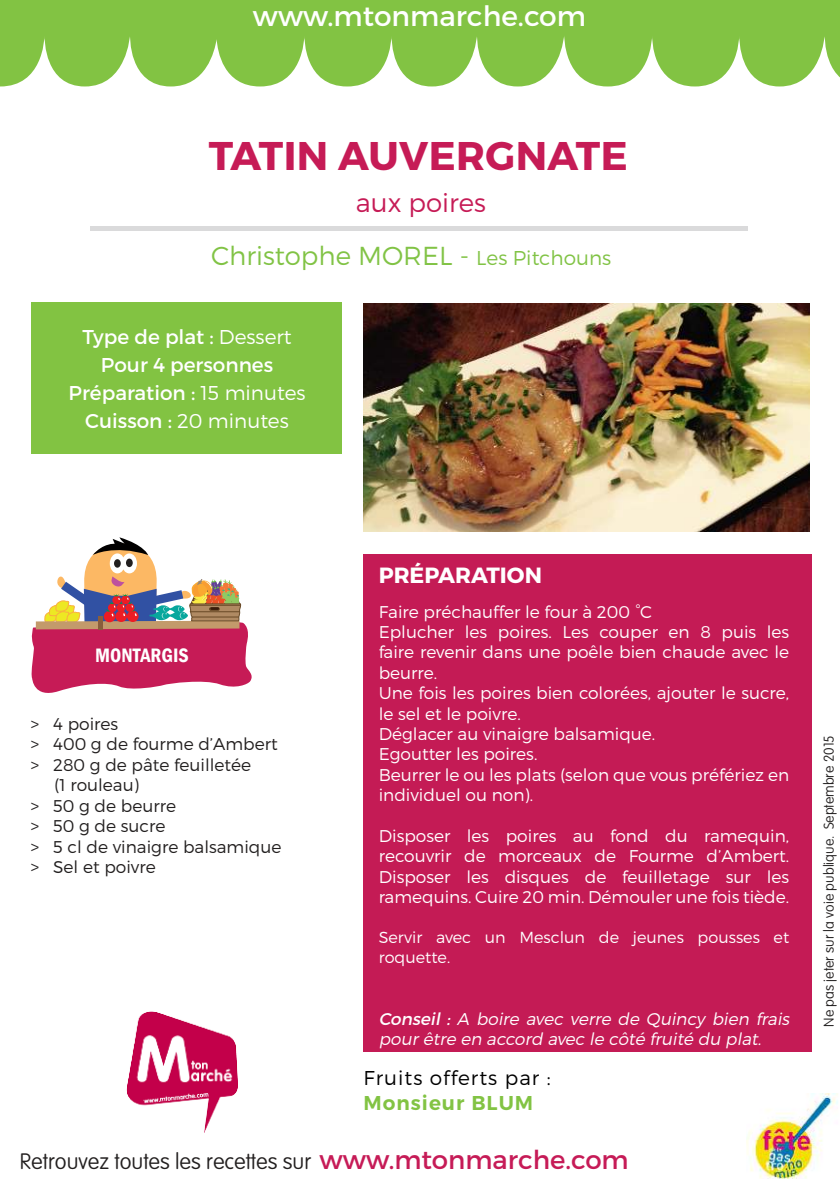
<style>
.page{position:relative;width:840px;height:1191px;background:#fff}
.page>*{position:absolute;margin:0;border:0;box-sizing:border-box;transform-origin:0 0}
.t1{font:700 40px "Montserrat";letter-spacing:.01em;color:#c61b56}
.t2{font:28px "Montserrat";color:#fff}
.t3{font:300 26px/53.2px "Montserrat";color:#81c345}
.t4{font:26px "Montserrat";color:#c61b57}
.t5{font:100 22px "VAG Rounded Std";color:#221f1f}
.t6{font:700 22px "Montserrat";color:#fff}
.t7{font:20px/28px "Montserrat";color:#fff;text-align:center}
.t8{font:300 20px "Montserrat";letter-spacing:.05em;color:#000}
.t9{font:600 20px "Montserrat";letter-spacing:.05em;color:#82c343}
.t10{font:600 condensed 20px "Franklin Gothic";color:#fff}
.t11{font:300 17px/20.4px "Montserrat";color:#fff}
.t12{font:300 17px "Montserrat";color:#221f1f}
.t13{font:italic 300 17px/20.4px "Montserrat";color:#fff}
.t14{font:300 16px/20.4px "Montserrat";color:#fff}
.t15{font:100 14px "VAG Rounded Std";color:#221f1f}
.s1{color:#c61b56}
.s2{font-size:20px}
.s3{font-weight:300}
.s4{font-weight:400}
</style>
<div class="page">
<div style="left:363px;top:554px;width:448px;height:497px;background:#c41b55"></div>
<div style="left:31px;top:302px;width:310px;height:152px;background:#82c342"></div>
<svg style="left:31px;top:537px;width:221px;height:156px"></svg>
<img style="left:363px;top:304px;width:446px;height:228px">
<svg style="left:0;top:0;width:839px;height:86px;background:#90ca59"></svg>
<img style="left:746px;top:1093px;width:92px;height:85px">
<img style="left:126px;top:1011px;width:111px;height:121px">
<div style="left:90px;top:226px;width:657px;height:5px;background:#dadadb"></div>
<h2 class="t2" style="left:253px;top:5px;width:334px">www.mtonmarche.com</h2>
<h1 class="t1" style="left:209px;top:133px;width:420px">TATIN AUVERGNATE</h1>
<h3 class="t3" style="left:211px;top:177px;width:401px;text-indent:145px"><span class="s1">aux poires<br></span>Christophe MOREL - <span class="s2">Les Pitchouns</span></h3>
<p class="t7" style="left:69px;top:324px;width:238px">Type de plat : <span class="s3">Dessert<br></span>Pour 4 personnes<br>Préparation : <span class="s3">15 minutes<br></span>Cuisson : <span class="s3">20 minutes</span></p>
<p class="t10" style="left:95px;top:643px;width:95px">MONTARGIS</p>
<p class="t12" style="left:31px;top:716px;width:89px">&gt; 4 poires</p>
<p class="t12" style="left:31px;top:736px;width:248px">&gt; 400 g de fourme d’Ambert</p>
<p class="t12" style="left:31px;top:757px;width:221px">&gt; 280 g de pâte feuilletée</p>
<p class="t12" style="left:54px;top:777px;width:86px">(1 rouleau)</p>
<p class="t12" style="left:31px;top:797px;width:147px">&gt; 50 g de beurre</p>
<p class="t12" style="left:31px;top:818px;width:136px">&gt; 50 g de sucre</p>
<p class="t12" style="left:31px;top:838px;width:252px">&gt; 5 cl de vinaigre balsamique</p>
<p class="t12" style="left:31px;top:859px;width:126px">&gt; Sel et poivre</p>
<p class="t6" style="left:378px;top:562px;width:165px">PRÉPARATION</p>
<p class="t11" style="left:378px;top:602px;width:412px">Faire préchauffer le four à 200 °C<br>Eplucher les poires. Les couper en 8 puis les faire revenir dans une poêle bien chaude avec le beurre.<br>Une fois les poires bien colorées, ajouter le sucre, le sel et le poivre.<br>Déglacer au vinaigre balsamique.<br>Egoutter les poires.<br>Beurrer le ou les plats (selon que vous préfériez en individuel ou non).</p>
<p class="t11" style="left:378px;top:826px;width:412px;text-align:justify">Disposer les poires au fond du ramequin, recouvrir de morceaux de Fourme d’Ambert.<br>Disposer les disques de feuilletage sur les ramequins. Cuire 20 min. Démouler une fois tiède.</p>
<p class="t14" style="left:378px;top:927px;width:412px">Servir avec un Mesclun de jeunes pousses et roquette.</p>
<p class="t13" style="left:378px;top:1009px;width:415px"><span class="s4">Conseil :</span> A boire avec verre de Quincy bien frais pour être en accord avec le côté fruité du plat.</p>
<p class="t8" style="left:363px;top:1068px;width:188px">Fruits offerts par :</p>
<p class="t9" style="left:363px;top:1091px;width:171px">Monsieur BLUM</p>
<p class="t5" style="left:20px;top:1152px;width:293px">Retrouvez toutes les recettes sur</p>
<h3 class="t4" style="left:319px;top:1149px;width:310px">www.mtonmarche.com</h3>
<p class="t15" style="left:822px;top:1026px;width:293px;rotate:-90deg">Ne pas jeter sur la voie publique. Septembre 2015</p>
</div>
